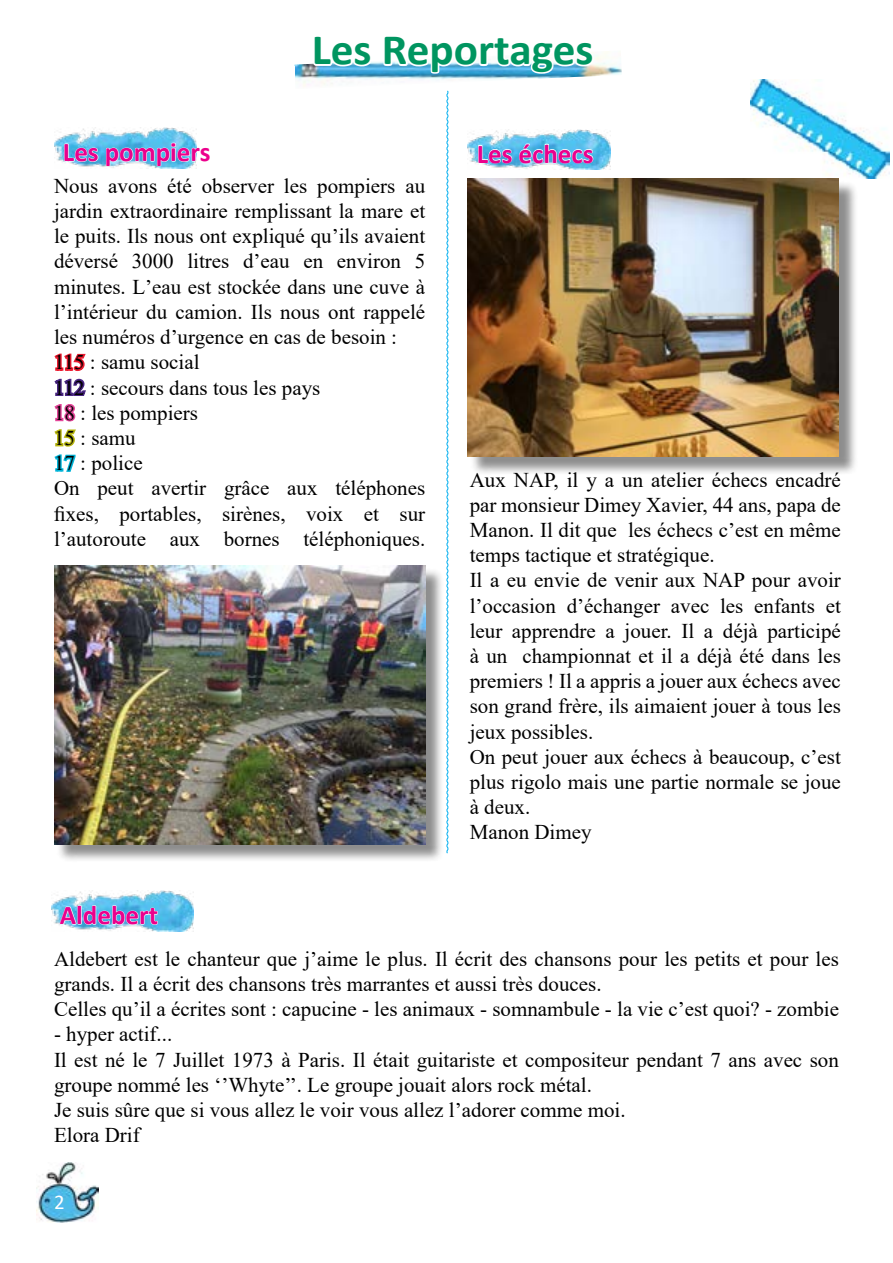
<style>
.page{position:relative;width:893px;height:1263px;background:#fff}
.page>*{position:absolute;margin:0;border:0;box-sizing:border-box;transform-origin:0 0}
.t1{font:700 43.5px "Calibri";color:#009560;scale:1.04 1}
.t2{font:700 27px "Calibri";color:#ec008c}
.t3{font:21px/25.2px "Times New Roman";color:#000}
.t4{font:21px "Calibri";color:#fff}
</style>
<div class="page">
<img style="left:37px;top:1162px;width:62px;height:60px">
<svg style="left:446px;top:90px;width:3px;height:764px"></svg>
<img style="left:294px;top:51px;width:328px;height:36px">
<svg style="left:311px;top:51px;width:63px;height:18px"></svg>
<svg style="left:381px;top:51px;width:215px;height:25px"></svg>
<img style="left:751px;top:80px;width:139px;height:98px">
<img style="left:54px;top:128px;width:142px;height:40px">
<svg style="left:64px;top:143px;width:35px;height:19px"></svg>
<svg style="left:106px;top:142px;width:91px;height:25px;background:#83cbec"></svg>
<svg style="left:54px;top:353px;width:32px;height:119px"></svg>
<div style="left:57px;top:568px;width:387px;height:294px;background:#000;opacity:.45"></div>
<img style="left:54px;top:566px;width:371px;height:278px">
<img style="left:468px;top:129px;width:142px;height:41px">
<svg style="left:478px;top:145px;width:34px;height:19px"></svg>
<svg style="left:519px;top:142px;width:75px;height:22px;background:#7ac8ec"></svg>
<div style="left:470px;top:181px;width:387px;height:294px;background:#000;opacity:.45"></div>
<img style="left:468px;top:178px;width:371px;height:279px">
<img style="left:51px;top:890px;width:143px;height:41px">
<svg style="left:60px;top:903px;width:98px;height:22px;background:#7ac7eb"></svg>
<h1 class="t1" style="left:312px;top:19px;width:272px">Les Reportages</h1>
<p class="t2" style="left:63px;top:133px;width:149px">Les pompiers</p>
<p class="t3" style="left:54px;top:173px;width:373px">Nous avons été observer les pompiers au jardin extraordinaire remplissant la mare et le puits. Ils nous ont expliqué qu’ils avaient déversé 3000 litres d’eau en environ 5 minutes. L’eau est stockée dans une cuve à l’intérieur du camion. Ils nous ont rappelé les numéros d’urgence en cas de besoin :<br>115 : samu social<br>112 : secours dans tous les pays<br>18 : les pompiers<br>15 : samu<br>17 : police<br>On peut avertir grâce aux téléphones fixes, portables, sirènes, voix et sur l’autoroute aux bornes téléphoniques.</p>
<p class="t2" style="left:477px;top:134px;width:118px">Les échecs</p>
<p class="t3" style="left:470px;top:466px;width:373px">Aux NAP, il y a un atelier échecs encadré par monsieur Dimey Xavier, 44 ans, papa de Manon. Il dit que les échecs c’est en même temps tactique et stratégique.<br>Il a eu envie de venir aux NAP pour avoir l’occasion d’échanger avec les enfants et leur apprendre a jouer. Il a déjà participé à un championnat et il a déjà été dans les premiers ! Il a appris a jouer aux échecs avec son grand frère, ils aimaient jouer à tous les jeux possibles.<br>On peut jouer aux échecs à beaucoup, c’est plus rigolo mais une partie normale se joue à deux.<br>Manon Dimey</p>
<p class="t2" style="left:60px;top:896px;width:100px">Aldebert</p>
<p class="t3" style="left:54px;top:945px;width:786px">Aldebert est le chanteur que j’aime le plus. Il écrit des chansons pour les petits et pour les grands. Il a écrit des chansons très marrantes et aussi très douces.<br>Celles qu’il a écrites sont : capucine - les animaux - somnambule - la vie c’est quoi? - zombie</p>
<p class="t3" style="left:54px;top:1021px;width:786px">- hyper actif...<br>Il est né le 7 Juillet 1973 à Paris. Il était guitariste et compositeur pendant 7 ans avec son groupe nommé les ‘’Whyte’’. Le groupe jouait alors rock métal.<br>Je suis sûre que si vous allez le voir vous allez l’adorer comme moi.<br>Elora Drif</p>
<p class="t4" style="left:54px;top:1187px;width:12px">2</p>
</div>
